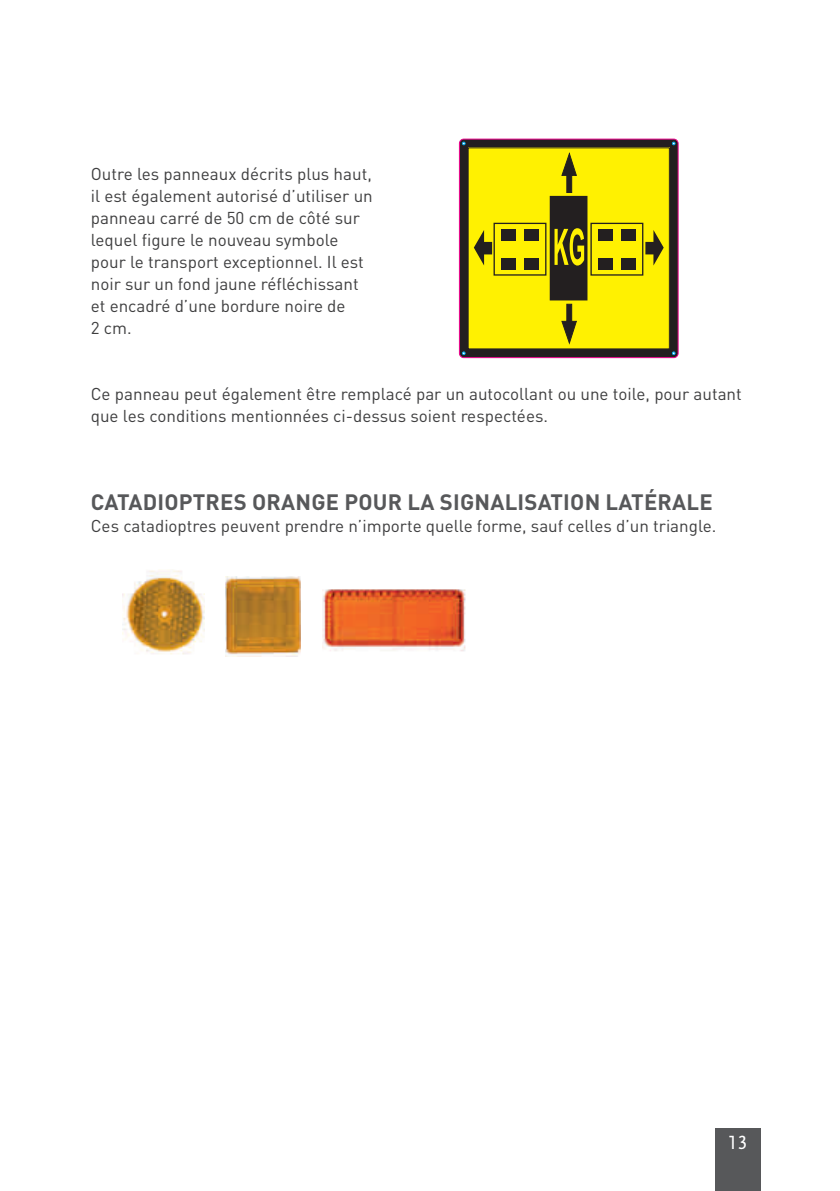
<style>
.page{position:relative;width:840px;height:1191px;background:#fff}
.page>*{position:absolute;margin:0;border:0;box-sizing:border-box;transform-origin:0 0}
.t1{font:700 22px "DINOT";letter-spacing:.01em;color:#57585a}
.t2{font:20px "Scala Sans LF";color:#fff}
.t3{font:17px/22px "DINOT";color:#3e3e3f}
</style>
<div class="page">
<div style="left:714px;top:1128px;width:46px;height:63px;background:#57585a"></div>
<img style="left:122px;top:570px;width:82px;height:85px">
<img style="left:225px;top:577px;width:76px;height:79px">
<div style="left:459px;top:139px;width:218px;height:219px;background:#231f20;border-radius:4px"></div>
<div style="left:468px;top:148px;width:201px;height:201px;background:#fff101"></div>
<div style="left:493px;top:223px;width:53px;height:53px;border:1px solid #231f20"></div>
<div style="left:500px;top:229px;width:15px;height:11px;background:#231f20"></div>
<div style="left:524px;top:229px;width:14px;height:11px;background:#231f20"></div>
<div style="left:500px;top:258px;width:15px;height:11px;background:#231f20"></div>
<div style="left:524px;top:258px;width:14px;height:11px;background:#231f20"></div>
<div style="left:590px;top:223px;width:53px;height:53px;border:1px solid #231f20"></div>
<div style="left:597px;top:229px;width:15px;height:11px;background:#231f20"></div>
<div style="left:621px;top:229px;width:14px;height:11px;background:#231f20"></div>
<div style="left:597px;top:258px;width:15px;height:11px;background:#231f20"></div>
<div style="left:621px;top:258px;width:14px;height:11px;background:#231f20"></div>
<div style="left:550px;top:196px;width:36px;height:104px;background:#231f20"></div>
<svg style="left:473px;top:230px;width:19px;height:35px"></svg>
<svg style="left:645px;top:230px;width:18px;height:35px"></svg>
<svg style="left:561px;top:153px;width:15px;height:40px"></svg>
<svg style="left:561px;top:304px;width:15px;height:39px"></svg>
<svg style="left:554px;top:228px;width:30px;height:37px"></svg>
<div style="left:459px;top:139px;width:218px;height:219px;border:1px solid #ed028c;border-radius:4px"></div>
<img style="left:322px;top:589px;width:144px;height:62px">
<p class="t3" style="left:91px;top:163px;width:283px">Outre les panneaux décrits plus haut, il est également autorisé d’utiliser un panneau carré de 50 cm de côté sur lequel figure le nouveau symbole pour le transport exceptionnel. Il est noir sur un fond jaune réfléchissant et encadré d’une bordure noire de<br>2 cm.</p>
<p class="t3" style="left:91px;top:383px;width:652px">Ce panneau peut également être remplacé par un autocollant ou une toile, pour autant que les conditions mentionnées ci-dessus soient respectées.</p>
<p class="t1" style="left:91px;top:488px;width:623px">CATADIOPTRES ORANGE POUR LA SIGNALISATION LATÉRALE</p>
<p class="t3" style="left:91px;top:515px;width:627px">Ces catadioptres peuvent prendre n’importe quelle forme, sauf celles d’un triangle.</p>
<p class="t2" style="left:727px;top:1131px;width:21px">13</p>
</div>
